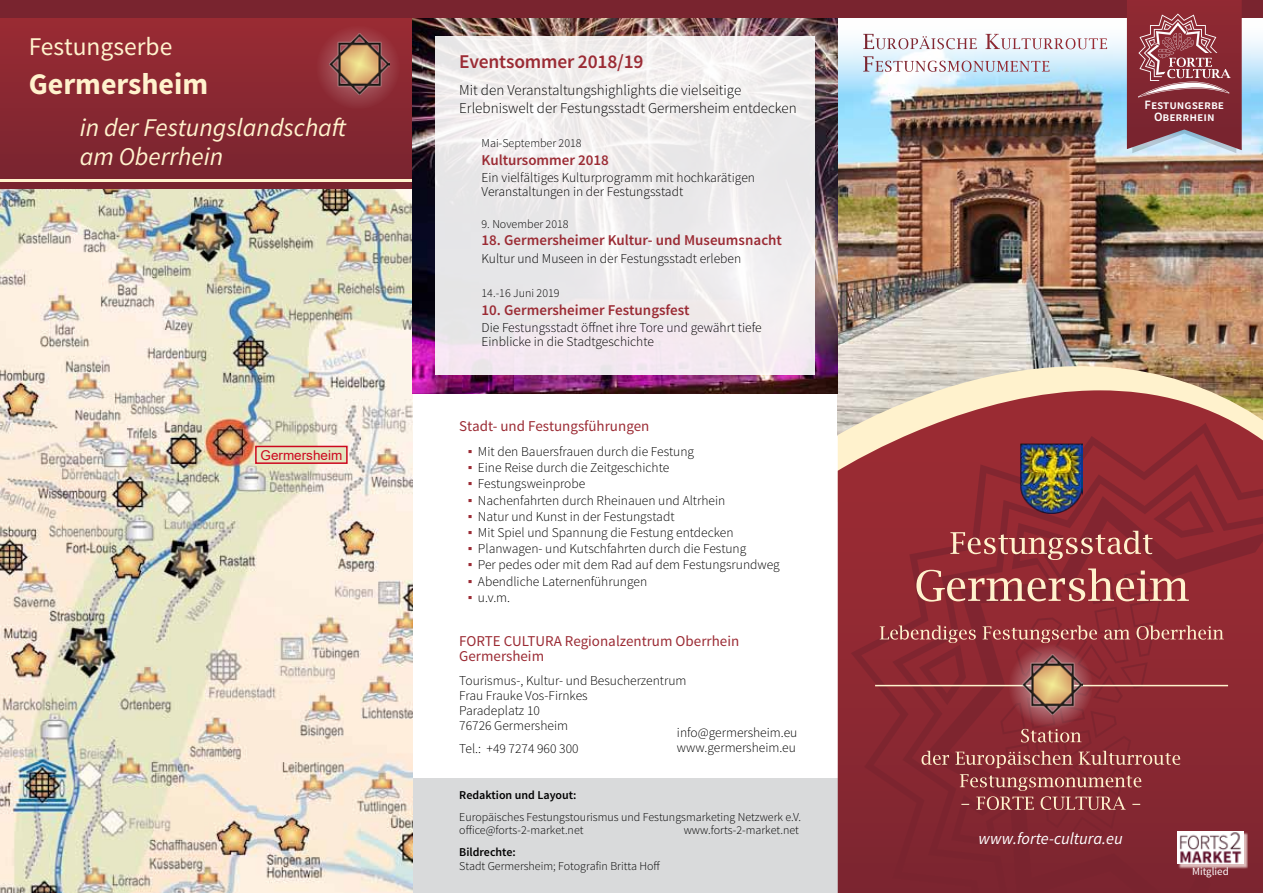
<style>
.page{position:relative;width:1263px;height:893px;background:#fff}
.page>*{position:absolute;margin:0;border:0;box-sizing:border-box;transform-origin:0 0}
.t1{font:700 30px "Source Sans Pro";color:#fff2cd}
.t2{font:italic 25.5px/28.5px "Source Sans Pro";color:#fff2cd}
.t3{font:25.5px "Source Sans Pro";color:#fff2cd}
.t4{font:600 19.5px "Source Sans Pro";letter-spacing:-.01em;color:#9b2b34}
.t5{font:italic 16.5px "Source Sans Pro";color:#fff}
.t6{font:300 15px/18px "Source Sans Pro";color:#000}
.t7{font:600 15px "Source Sans Pro";color:#9b2b34}
.t8{font:15px/15px "Source Sans Pro";color:#9b2b34}
.t9{font:300 13.5px/15px "Source Sans Pro";color:#000}
.t10{font:13.5px "Arial";color:#cd071e}
.t11{font:600 12.75px/12px "Source Sans Pro";color:#fff;text-align:center}
.t12{font:300 12px/13.5px "Source Sans Pro";color:#000}
.t13{font:600 12px "Source Sans Pro";color:#000}
.t14{font:10.95px "Source Sans Pro";color:#fff}
.s1{font-family:"Arial Narrow";font-weight:400;color:#9b2b34}
</style>
<div class="page">
<div style="left:0;top:17px;width:412px;height:162px;background:linear-gradient(to bottom,#9a2b34,#792530)"></div>
<div style="left:412px;top:778px;width:426px;height:115px;background:#d9dadb"></div>
<img style="left:838px;top:100px;width:425px;height:186px">
<img style="left:838px;top:286px;width:425px;height:104px">
<svg style="left:838px;top:390px;width:425px;height:503px;background:#b6726a"></svg>
<svg style="left:851px;top:423px;width:412px;height:470px;background:#8f2d35"></svg>
<svg style="left:950px;top:491px;width:264px;height:69px;background:#96353b"></svg>
<hr style="left:875px;top:685px;width:353px;height:1px;background:#fff2cd">
<svg style="left:838px;top:18px;width:425px;height:82px"></svg>
<svg style="left:863px;top:56px;width:108px;height:16px"></svg>
<svg style="left:863px;top:34px;width:212px;height:15px"></svg>
<img style="left:0;top:188px;width:412px;height:705px">
<img style="left:1020px;top:443px;width:62px;height:71px">
<div style="left:0;top:182px;width:412px;height:6px;background:#79242f"></div>
<div style="left:256px;top:446px;width:91px;height:17px;background:#e4e5c0"></div>
<div style="left:255px;top:446px;width:93px;height:18px;border:2px solid #cd071e"></div>
<img style="left:412px;top:18px;width:426px;height:375px">
<div style="left:435px;top:36px;width:380px;height:338px;background:linear-gradient(to bottom,#f0efee,#eee8ed)"></div>
<div style="left:0;top:0;width:1263px;height:18px;background:#79242f"></div>
<svg style="left:1127px;top:0;width:115px;height:153px;background:#8b444f"></svg>
<svg style="left:1138px;top:13px;width:93px;height:84px;background:#9e5159"></svg>
<div style="left:1178px;top:832px;width:70px;height:37px;background:#fff0ec;opacity:.75"></div>
<img style="left:1177px;top:831px;width:66px;height:33px">
<svg style="left:880px;top:568px;width:344px;height:275px;background:#91363d"></svg>
<svg style="left:1008px;top:643px;width:85px;height:85px;background:#963c44"></svg>
<img style="left:1022px;top:655px;width:60px;height:60px">
<svg style="left:315px;top:24px;width:85px;height:85px;background:#93323b"></svg>
<img style="left:329px;top:34px;width:61px;height:60px">
<h2 class="t3" style="left:29px;top:31px;width:145px">Festungserbe</h2>
<h1 class="t1" style="left:29px;top:65px;width:181px">Germersheim</h1>
<h2 class="t2" style="left:80px;top:114px;width:268px">in der Festungslandschaft am Oberrhein</h2>
<p class="t10" style="left:260px;top:446px;width:83px">Germersheim</p>
<h3 class="t4" style="left:459px;top:49px;width:186px">Eventsommer 2018/19</h3>
<p class="t6" style="left:459px;top:81px;width:339px">Mit den Veranstaltungshighlights die vielseitige<br>Erlebniswelt der Festungsstadt Germersheim entdecken</p>
<p class="t12" style="left:482px;top:136px;width:102px">Mai-September 2018</p>
<p class="t7" style="left:482px;top:150px;width:129px">Kultursommer 2018</p>
<p class="t9" style="left:482px;top:171px;width:275px;line-height:13.5px">Ein vielfältiges Kulturprogramm mit hochkarätigen<br>Veranstaltungen in der Festungsstadt</p>
<p class="t12" style="left:482px;top:217px;width:89px">9. November 2018</p>
<p class="t7" style="left:482px;top:231px;width:302px">18. Germersheimer Kultur- und Museumsnacht</p>
<p class="t9" style="left:482px;top:251px;width:261px">Kultur und Museen in der Festungsstadt erleben</p>
<p class="t12" style="left:482px;top:286px;width:79px">14.-16 Juni 2019</p>
<p class="t7" style="left:482px;top:300px;width:210px">10. Germersheimer Festungsfest</p>
<p class="t9" style="left:482px;top:321px;width:282px;line-height:13.5px">Die Festungsstadt öffnet ihre Tore und gewährt tiefe<br>Einblicke in die Stadtgeschichte</p>
<p class="t8" style="left:459px;top:419px;width:192px">Stadt- und Festungsführungen</p>
<p class="t9" style="left:468px;top:444px;width:228px"><span class="s1">▪</span> Mit den Bauersfrauen durch die Festung</p>
<p class="t9" style="left:468px;top:460px;width:203px"><span class="s1">▪</span> Eine Reise durch die Zeitgeschichte</p>
<p class="t9" style="left:468px;top:476px;width:119px"><span class="s1">▪</span> Festungsweinprobe</p>
<p class="t9" style="left:468px;top:493px;width:259px"><span class="s1">▪</span> Nachenfahrten durch Rheinauen und Altrhein</p>
<p class="t9" style="left:468px;top:509px;width:208px"><span class="s1">▪</span> Natur und Kunst in der Festungstadt</p>
<p class="t9" style="left:468px;top:525px;width:267px"><span class="s1">▪</span> Mit Spiel und Spannung die Festung entdecken</p>
<p class="t9" style="left:468px;top:541px;width:280px"><span class="s1">▪</span> Planwagen- und Kutschfahrten durch die Festung</p>
<p class="t9" style="left:468px;top:557px;width:313px"><span class="s1">▪</span> Per pedes oder mit dem Rad auf dem Festungsrundweg</p>
<p class="t9" style="left:468px;top:574px;width:181px"><span class="s1">▪</span> Abendliche Laternenführungen</p>
<p class="t9" style="left:468px;top:590px;width:44px"><span class="s1">▪</span> u.v.m.</p>
<p class="t8" style="left:459px;top:634px;width:281px">FORTE CULTURA Regionalzentrum Oberrhein<br>Germersheim</p>
<p class="t9" style="left:459px;top:673px;width:229px">Tourismus-, Kultur- und Besucherzentrum<br>Frau Frauke Vos-Firnkes<br>Paradeplatz 10<br>76726 Germersheim</p>
<p class="t9" style="left:459px;top:742px;width:121px">Tel.: +49 7274 960 300</p>
<p class="t13" style="left:459px;top:787px;width:119px">Redaktion und Layout:</p>
<p class="t12" style="left:459px;top:810px;width:343px">Europäisches Festungstourismus und Festungsmarketing Netzwerk e.V. office@forts-2-market.net</p>
<p class="t9" style="left:677px;top:725px;width:122px">info@germersheim.eu www.germersheim.eu</p>
<p class="t12" style="left:684px;top:824px;width:117px">www.forts-2-market.net</p>
<p class="t13" style="left:459px;top:845px;width:58px">Bildrechte:</p>
<p class="t12" style="left:459px;top:859px;width:202px">Stadt Germersheim; Fotografin Britta Hoff</p>
<p class="t11" style="left:1144px;top:99px;width:81px">Festungserbe<br>Oberrhein</p>
<p class="t5" style="left:978px;top:828px;width:146px">www.forte-cultura.eu</p>
<p class="t14" style="left:1192px;top:865px;width:38px">Mitglied</p>
</div>
